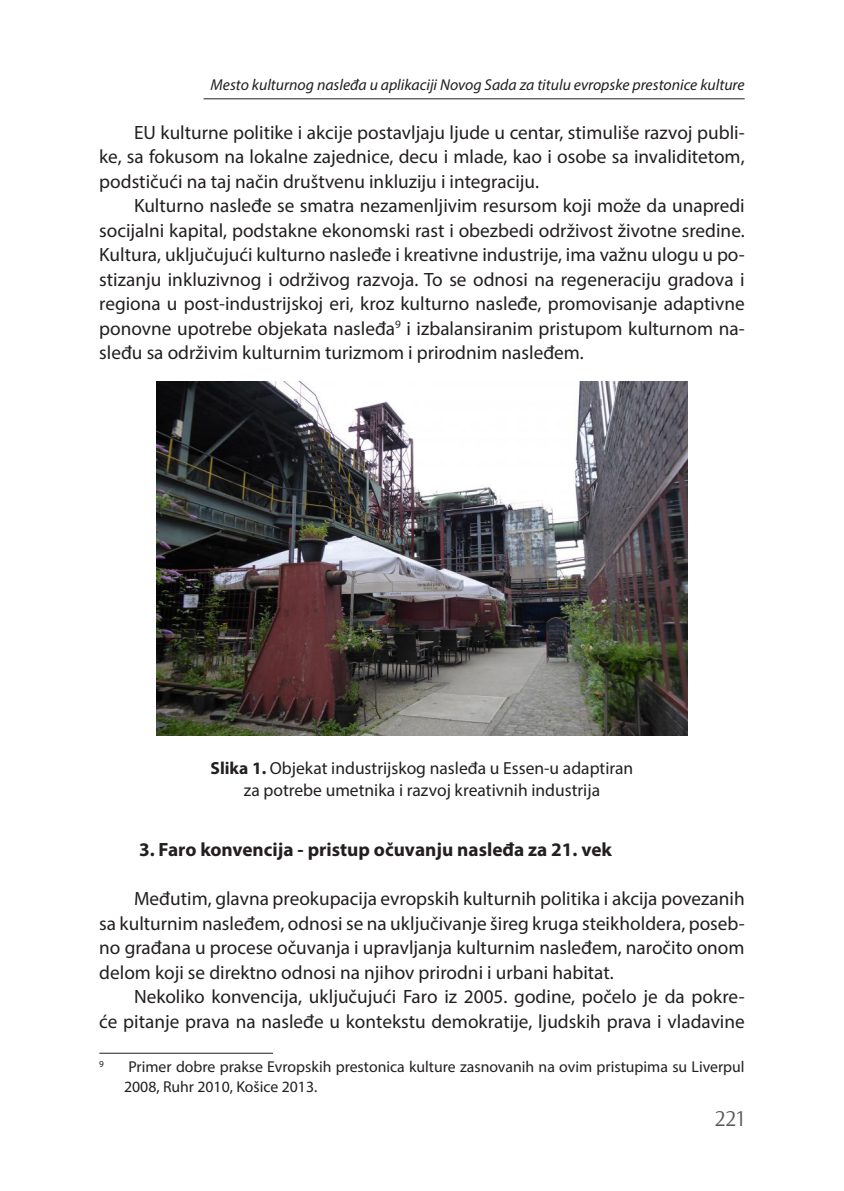
<style>
.page{position:relative;width:844px;height:1191px;background:#fff}
.page>*{position:absolute;margin:0;border:0;box-sizing:border-box;transform-origin:0 0}
.t1{font:22.75px "Arsenal";color:#57585a}
.Tekst{font:19.25px/24.5px "Myriad Pro";color:#231f20;text-align:justify}
.Podnaslov_1_1_manji{font:700 19.25px "Myriad Pro";color:#231f20}
.Slika_potpis{font:17.5px/22.8px "Myriad Pro";color:#231f20;text-align:center}
.Fusnota{font:15.75px/19.2px "Myriad Pro";color:#231f20}
.t2{font:italic 15.75px "Myriad Pro";color:#231f20}
.Fusnota-2{font:9.1px "Myriad Pro";color:#231f20}
.s1{font-weight:700}
</style>
<div class="page">
<hr style="left:203px;top:98px;width:541px;height:1px;background:#231f20">
<img style="left:156px;top:382px;width:531px;height:354px">
<hr style="left:99px;top:1052px;width:174px;height:1px;background:#231f20">
<p class="t2" style="left:210px;top:75px;width:535px">Mesto kulturnog nasleđa u aplikaciji Novog Sada za titulu evropske prestonice kulture</p>
<p class="Tekst" style="left:99px;top:119px;width:646px;text-indent:35px">EU kulturne politike i akcije postavljaju ljude u centar, stimuliše razvoj publi&shy;ke, sa fokusom na lokalne zajednice, decu i mlade, kao i osobe sa invaliditetom, podstičući na taj način društvenu inkluziju i integraciju.</p>
<p class="Tekst" style="left:99px;top:193px;width:646px;text-indent:35px">Kulturno nasleđe se smatra nezamenljivim resursom koji može da unapredi socijalni kapital, podstakne ekonomski rast i obezbedi održivost životne sredine.<br>Kultura, uključujući kulturno nasleđe i kreativne industrije, ima važnu ulogu u po&shy;stizanju inkluzivnog i održivog razvoja. To se odnosi na regeneraciju gradova i regiona u post-industrijskoj eri, kroz kulturno nasleđe, promovisanje adaptivne ponovne upotrebe objekata nasleđa<sup>9</sup> i izbalansiranim pristupom kulturnom na&shy;sleđu sa održivim kulturnim turizmom i prirodnim nasleđem.</p>
<p class="Slika_potpis" style="left:210px;top:756px;width:424px"><span class="s1">Slika 1.</span> Objekat industrijskog nasleđa u Essen-u adaptiran za potrebe umetnika i razvoj kreativnih industrija</p>
<p class="Podnaslov_1_1_manji" style="left:139px;top:836px;width:474px">3. Faro konvencija - pristup očuvanju nasleđa za 21. vek</p>
<p class="Tekst" style="left:99px;top:886px;width:646px;text-indent:35px">Međutim, glavna preokupacija evropskih kulturnih politika i akcija povezanih sa kulturnim nasleđem, odnosi se na uključivanje šireg kruga steikholdera, poseb&shy;no građana u procese očuvanja i upravljanja kulturnim nasleđem, naročito onom delom koji se direktno odnosi na njihov prirodni i urbani habitat.</p>
<p class="Tekst" style="left:99px;top:984px;width:646px;text-align:right">Nekoliko konvencija, uključujući Faro iz 2005. godine, počelo je da pokre-<br>će pitanje prava na nasleđe u kontekstu demokratije, ljudskih prava i vladavine</p>
<p class="Fusnota-2" style="left:99px;top:1058px;width:6px">9</p>
<p class="Fusnota" style="left:124px;top:1057px;width:622px">Primer dobre prakse Evropskih prestonica kulture zasnovanih na ovim pristupima su Liverpul<br>2008, Ruhr 2010, Košice 2013.</p>
<p class="t1" style="left:714px;top:1104px;width:32px">221</p>
</div>
